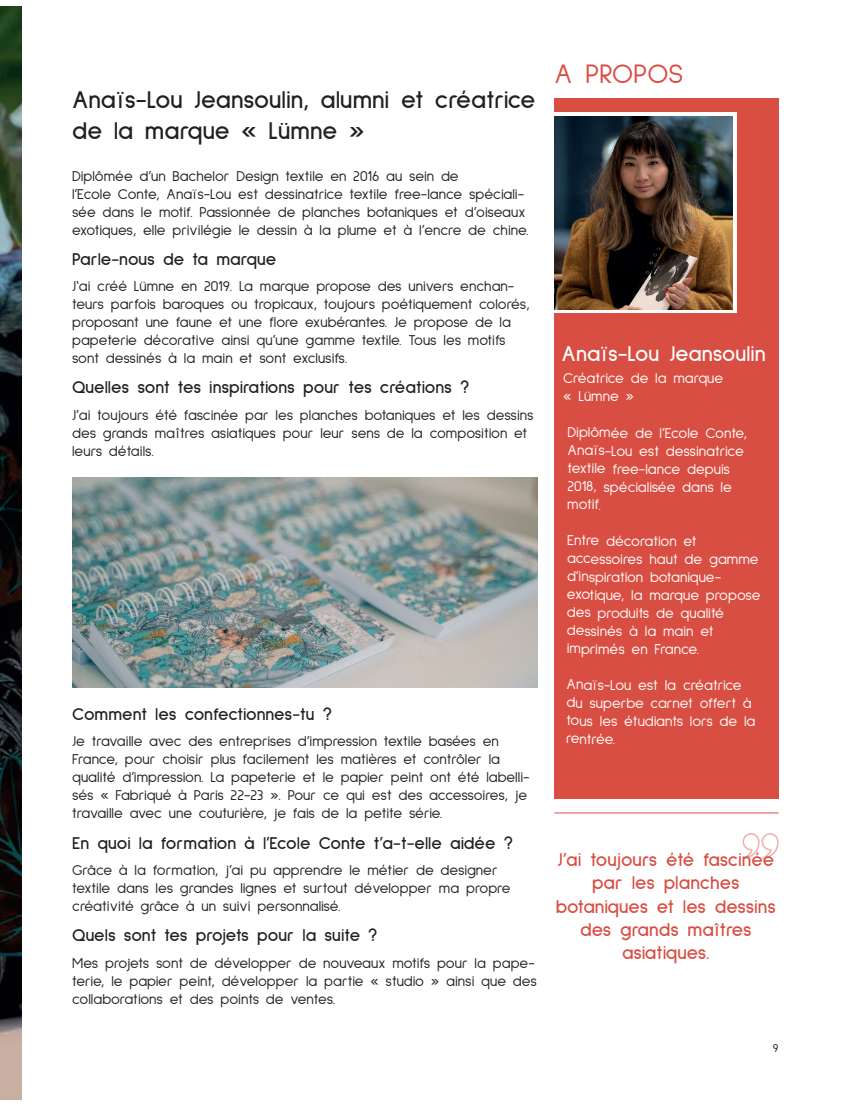
<style>
.page{position:relative;width:851px;height:1106px;background:#fff}
.page>*{position:absolute;margin:0;border:0;box-sizing:border-box;transform-origin:0 0}
.t1{font:28.2px "Sulphur Point";letter-spacing:.005em;color:#d94e42}
.t2{font:700 25.5px/30.6px "Sulphur Point";color:#231f20}
.t3{font:700 22.5px "Sulphur Point";color:#fff}
.t4{font:700 19.5px/23.4px "Sulphur Point";color:#d94e42;text-align:center}
.t5{font:700 18px "Sulphur Point";color:#231f20}
.t6{font:15px/18px "Sulphur Point";color:#231f20}
.t7{font:15px/17.9px "Sulphur Point";letter-spacing:-.005em;color:#fff}
.t8{font:12px "Sulphur Point";color:#231f20}
</style>
<div class="page">
<img style="left:0;top:6px;width:21px;height:1093px">
<div style="left:554px;top:98px;width:224px;height:700px;background:#d94e42"></div>
<svg style="left:554px;top:112px;width:182px;height:201px;fill:#fff"></svg>
<hr style="left:554px;top:812px;width:224px;height:1px;background:#d94e42">
<img style="left:554px;top:117px;width:178px;height:192px">
<img style="left:72px;top:478px;width:465px;height:209px">
<img style="left:728px;top:813px;width:51px;height:46px">
<h2 class="t2" style="left:72px;top:84px;width:465px">Anaïs-Lou Jeansoulin, alumni et créatrice de la marque « Lümne »</h2>
<p class="t6" style="left:72px;top:167px;width:458px">Diplômée d’un Bachelor Design textile en 2016 au sein de<br>l’Ecole Conte, Anaïs-Lou est dessinatrice textile free-lance spéciali&shy;sée dans le motif. Passionnée de planches botaniques et d’oiseaux exotiques, elle privilégie le dessin à la plume et à l’encre de chine.</p>
<p class="t5" style="left:72px;top:249px;width:205px">Parle-nous de ta marque</p>
<p class="t6" style="left:72px;top:277px;width:459px">J‘ai créé Lümne en 2019. La marque propose des univers enchan&shy;teurs parfois baroques ou tropicaux, toujours poétiquement colorés, proposant une faune et une flore exubérantes. Je propose de la papeterie décorative ainsi qu’une gamme textile. Tous les motifs sont dessinés à la main et sont exclusifs.</p>
<p class="t5" style="left:72px;top:377px;width:398px">Quelles sont tes inspirations pour tes créations ?</p>
<p class="t6" style="left:72px;top:406px;width:463px">J’ai toujours été fascinée par les planches botaniques et les dessins des grands maîtres asiatiques pour leur sens de la composition et leurs détails.</p>
<p class="t5" style="left:72px;top:703px;width:261px">Comment les confectionnes-tu ?</p>
<p class="t6" style="left:72px;top:732px;width:459px">Je travaille avec des entreprises d’impression textile basées en France, pour choisir plus facilement les matières et contrôler la qualité d’impression. La papeterie et le papier peint ont été labelli&shy;sés « Fabriqué à Paris 22-23 ». Pour ce qui est des accessoires, je travaille avec une couturière, je fais de la petite série.</p>
<p class="t5" style="left:72px;top:832px;width:442px">En quoi la formation à l’Ecole Conte t’a-t-elle aidée ?</p>
<p class="t6" style="left:72px;top:861px;width:439px">Grâce à la formation, j’ai pu apprendre le métier de designer textile dans les grandes lignes et surtout développer ma propre créativité grâce à un suivi personnalisé.</p>
<p class="t5" style="left:72px;top:925px;width:307px">Quels sont tes projets pour la suite ?</p>
<p class="t6" style="left:72px;top:953px;width:466px">Mes projets sont de développer de nouveaux motifs pour la pape&shy;terie, le papier peint, développer la partie « studio » ainsi que des collaborations et des points de ventes.</p>
<h1 class="t1" style="left:554px;top:58px;width:130px">A PROPOS</h1>
<h3 class="t3" style="left:561px;top:341px;width:205px">Anaïs-Lou Jeansoulin</h3>
<p class="t7" style="left:563px;top:369px;width:161px">Créatrice de la marque « Lümne »</p>
<p class="t7" style="left:567px;top:424px;width:181px">Diplômée de l’Ecole Conte,<br>Anaïs-Lou est dessinatrice textile free-lance depuis<br>2018, spécialisée dans le motif.</p>
<p class="t7" style="left:566px;top:531px;width:195px">Entre décoration et accessoires haut de gamme d’inspiration botanique&shy;exotique, la marque propose des produits de qualité dessinés à la main et imprimés en France.</p>
<p class="t7" style="left:566px;top:676px;width:191px">Anaïs-Lou est la créatrice du superbe carnet offert à tous les étudiants lors de la rentrée.</p>
<h3 class="t4" style="left:555px;top:847px;width:221px">J’ai toujours été fascinée par les planches botaniques et les dessins des grands maîtres asiatiques.</h3>
<p class="t8" style="left:772px;top:1041px;width:7px">9</p>
</div>
